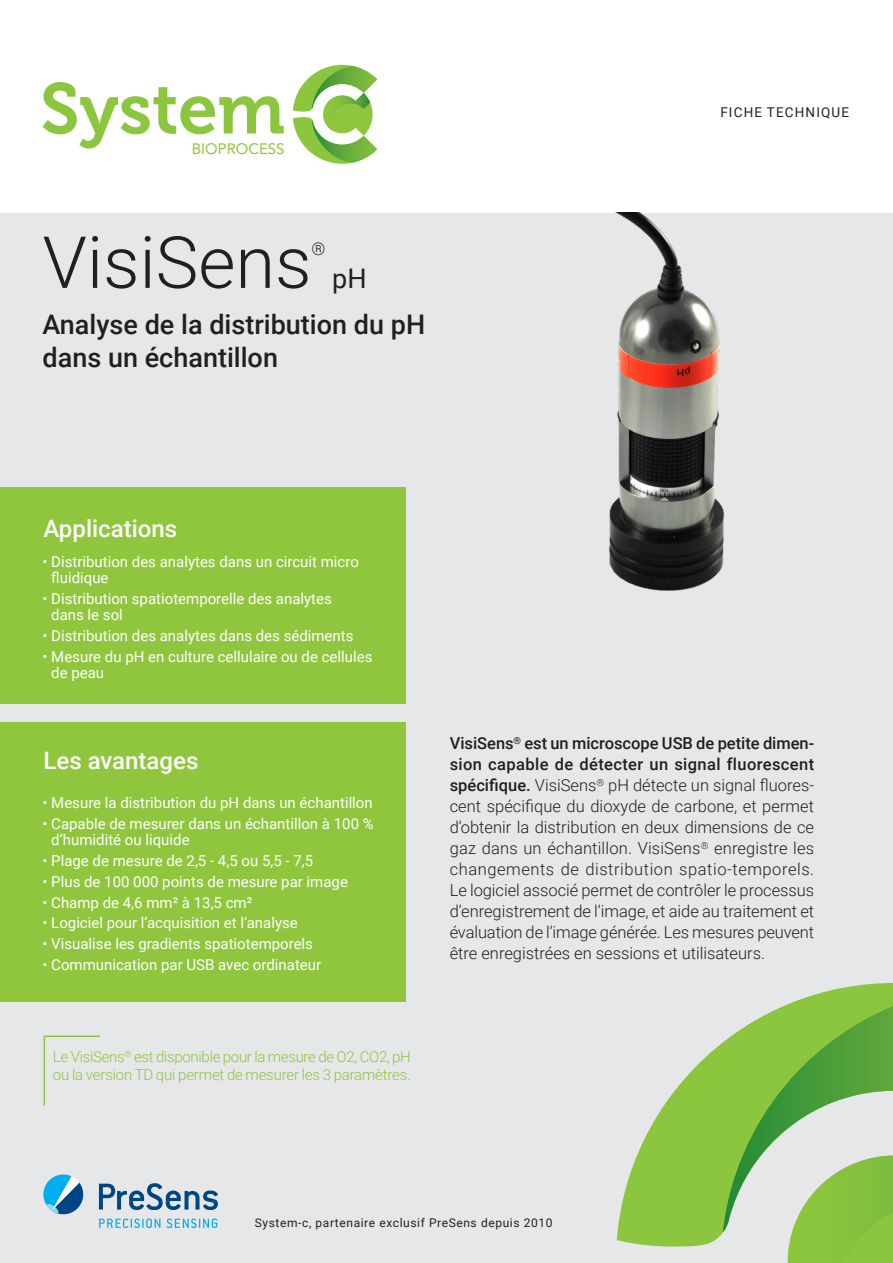
<style>
.page{position:relative;width:893px;height:1263px;background:#fff}
.page>*{position:absolute;margin:0;border:0;box-sizing:border-box;transform-origin:0 0}
.t1{font:300 72px "Roboto";color:#231f20}
.t2{font:500 27px/33px "Roboto";color:#231f20}
.t3{font:27px "Roboto";color:#231f20}
.Les_avantages{font:500 24px "Roboto";color:#fff}
.t4{font:300 17.55px "Roboto";color:#231f20}
.t5{font:300 16.5px/21px "Roboto";color:#231f20;text-align:justify}
.t6{font:15px/16.5px "Roboto";color:#fff}
.t7{font:300 15px/18px "Roboto";letter-spacing:-.02em;color:#8fc63e}
.t8{font:15px "Avenir";color:#8bc63e}
.t9{font:13.5px "Roboto";letter-spacing:.085em;color:#231f20}
.t10{font:12px "Roboto";letter-spacing:.05em;color:#231f20}
.s1{font-weight:500}
</style>
<div class="page">
<div style="left:0;top:213px;width:893px;height:1050px;background:#e6e7e9"></div>
<svg style="left:617px;top:983px;width:276px;height:263px"></svg>
<div style="left:783px;top:1232px;width:110px;height:31px;background:#8bc63e"></div>
<img style="left:723px;top:998px;width:170px;height:234px">
<svg style="left:43px;top:82px;width:241px;height:66px"></svg>
<svg style="left:293px;top:65px;width:85px;height:99px"></svg>
<img style="left:312px;top:66px;width:65px;height:43px">
<img style="left:312px;top:119px;width:65px;height:44px">
<div style="left:0;top:722px;width:406px;height:279px;background:#8fc63e"></div>
<div style="left:0;top:488px;width:406px;height:216px;background:#8fc63e"></div>
<svg style="left:43px;top:1035px;width:57px;height:71px"></svg>
<img style="left:608px;top:213px;width:116px;height:378px">
<svg style="left:99px;top:1218px;width:61px;height:10px"></svg>
<svg style="left:167px;top:1218px;width:50px;height:10px"></svg>
<svg style="left:43px;top:1174px;width:41px;height:41px"></svg>
<svg style="left:99px;top:1183px;width:119px;height:27px"></svg>
<p class="t8" style="left:192px;top:136px;width:94px">BIOPROCESS</p>
<p class="t1" style="left:43px;top:212px;width:270px">VisiSens</p>
<p class="t4" style="left:312px;top:237px;width:16px">®</p>
<p class="t3" style="left:332px;top:259px;width:36px">pH</p>
<p class="t2" style="left:43px;top:307px;width:384px">Analyse de la distribution du pH dans un échantillon</p>
<p class="t9" style="left:720px;top:103px;width:130px">FICHE TECHNIQUE</p>
<p class="Les_avantages" style="left:44px;top:512px;width:135px">Applications</p>
<p class="t6" style="left:51px;top:552px;width:309px;text-indent:-9px">• Distribution des analytes dans un circuit micro fluidique</p>
<p class="t6" style="left:51px;top:590px;width:282px;text-indent:-9px">• Distribution spatiotemporelle des analytes dans le sol</p>
<p class="t6" style="left:43px;top:627px;width:312px">• Distribution des analytes dans des sédiments</p>
<p class="t6" style="left:51px;top:648px;width:323px;text-indent:-9px">• Mesure du pH en culture cellulaire ou de cellules de peau</p>
<p class="Les_avantages" style="left:44px;top:744px;width:156px">Les avantages</p>
<p class="t6" style="left:43px;top:794px;width:332px">• Mesure la distribution du pH dans un échantillon</p>
<p class="t6" style="left:51px;top:815px;width:324px;text-indent:-9px">• Capable de mesurer dans un échantillon à 100 % d’humidité ou liquide</p>
<p class="t6" style="left:43px;top:852px;width:272px">• Plage de mesure de 2,5 - 4,5 ou 5,5 - 7,5</p>
<p class="t6" style="left:43px;top:873px;width:307px">• Plus de 100 000 points de mesure par image</p>
<p class="t6" style="left:43px;top:893px;width:211px">• Champ de 4,6 mm² à 13,5 cm²</p>
<p class="t6" style="left:43px;top:914px;width:257px">• Logiciel pour l’acquisition et l’analyse</p>
<p class="t6" style="left:43px;top:935px;width:272px">• Visualise les gradients spatiotemporels</p>
<p class="t6" style="left:43px;top:956px;width:280px">• Communication par USB avec ordinateur</p>
<p class="t7" style="left:53px;top:1047px;width:359px">Le VisiSens<sup>®</sup> est disponible pour la mesure de O2, CO2, pH ou la version TD qui permet de mesurer les 3 paramètres.</p>
<p class="t5" style="left:450px;top:732px;width:366px"><span class="s1">VisiSens</span><sup>®</sup> <span class="s1">est un microscope USB de petite dimen&shy;sion capable de détecter un signal fluorescent spécifique.</span> VisiSens<sup>®</sup> pH détecte un signal fluores&shy;cent spécifique du dioxyde de carbone, et permet d’obtenir la distribution en deux dimensions de ce gaz dans un échantillon. VisiSens<sup>®</sup> enregistre les changements de distribution spatio-temporels.<br>Le logiciel associé permet de contrôler le processus d’enregistrement de l’image, et aide au traitement et évaluation de l’image générée. Les mesures peuvent être enregistrées en sessions et utilisateurs.</p>
<p class="t10" style="left:255px;top:1215px;width:299px">System-c, partenaire exclusif PreSens depuis 2010</p>
</div>
